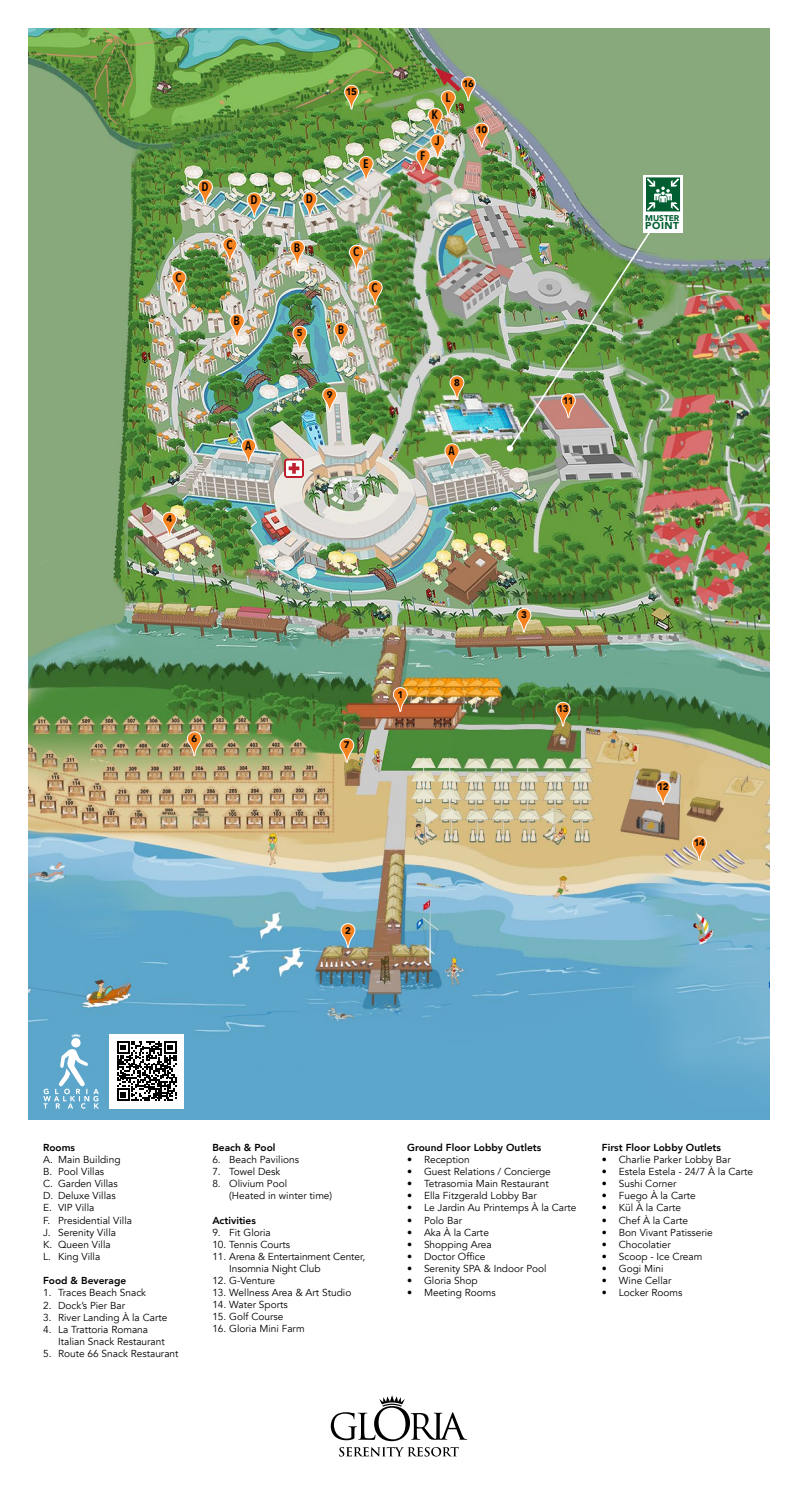
<style>
.page{position:relative;width:798px;height:1492px;background:#fff}
.page>*{position:absolute;margin:0;border:0;box-sizing:border-box;transform-origin:0 0}
.t1{font:600 12.38px "Avenir Next Condensed";color:#000}
.t2{font:10.12px/12.1px "Avenir";color:#000}
.t3{font:800 10.12px "Avenir";color:#000}
.t4{font:900 10px "Avenir";letter-spacing:.05em;color:#005e30}
.t5{font:900 9.75px "Avenir";letter-spacing:-.055em;color:#000}
.t6{font:900 8.38px "Avenir";letter-spacing:-.01em;color:#005e30}
</style>
<div class="page">
<img style="left:28px;top:28px;width:741px;height:1092px">
<svg style="left:339px;top:1447px;width:119px;height:9px"></svg>
<svg style="left:330px;top:1395px;width:137px;height:46px"></svg>
<svg style="left:391px;top:686px;width:16px;height:34px"></svg>
<svg style="left:554px;top:700px;width:16px;height:35px"></svg>
<svg style="left:690px;top:834px;width:16px;height:35px"></svg>
<svg style="left:343px;top:83px;width:16px;height:35px"></svg>
<svg style="left:186px;top:730px;width:16px;height:34px"></svg>
<svg style="left:338px;top:737px;width:16px;height:34px"></svg>
<svg style="left:339px;top:922px;width:16px;height:34px"></svg>
<svg style="left:515px;top:606px;width:16px;height:35px"></svg>
<svg style="left:321px;top:386px;width:16px;height:35px"></svg>
<svg style="left:448px;top:374px;width:16px;height:34px"></svg>
<svg style="left:654px;top:779px;width:16px;height:34px"></svg>
<svg style="left:161px;top:510px;width:16px;height:35px"></svg>
<svg style="left:291px;top:324px;width:16px;height:35px"></svg>
<img style="left:507px;top:223px;width:149px;height:227px">
<div style="left:506px;top:445px;width:7px;height:6px;background:#fff;border-radius:50%"></div>
<div style="left:643px;top:175px;width:39px;height:58px;background:#fff"></div>
<svg style="left:646px;top:177px;width:33px;height:34px"></svg>
<svg style="left:283px;top:458px;width:21px;height:21px"></svg>
<svg style="left:239px;top:437px;width:17px;height:38px"></svg>
<svg style="left:443px;top:442px;width:16px;height:38px"></svg>
<svg style="left:288px;top:238px;width:17px;height:38px"></svg>
<svg style="left:228px;top:312px;width:17px;height:38px"></svg>
<svg style="left:245px;top:191px;width:17px;height:38px"></svg>
<svg style="left:196px;top:178px;width:17px;height:38px"></svg>
<svg style="left:301px;top:190px;width:16px;height:38px"></svg>
<svg style="left:170px;top:269px;width:16px;height:38px"></svg>
<svg style="left:221px;top:236px;width:16px;height:38px"></svg>
<img style="left:332px;top:243px;width:50px;height:115px">
<svg style="left:357px;top:154px;width:16px;height:38px"></svg>
<svg style="left:43px;top:1033px;width:56px;height:76px;background:#79b5d4"></svg>
<div style="left:110px;top:1034px;width:74px;height:74px;background:#fff"></div>
<svg style="left:117px;top:1041px;width:59px;height:60px"></svg>
<img style="left:414px;top:68px;width:75px;height:117px">
<p class="t1" style="left:175px;top:267px;width:8px">C</p>
<p class="t1" style="left:201px;top:176px;width:9px">D</p>
<p class="t1" style="left:226px;top:234px;width:8px">C</p>
<p class="t1" style="left:250px;top:189px;width:9px">D</p>
<p class="t1" style="left:233px;top:310px;width:8px">B</p>
<p class="t5" style="left:166px;top:510px;width:7px">4</p>
<p class="t1" style="left:245px;top:435px;width:8px">A</p>
<p class="t5" style="left:191px;top:730px;width:7px">6</p>
<p class="t5" style="left:346px;top:83px;width:12px">15</p>
<p class="t1" style="left:306px;top:188px;width:9px">D</p>
<p class="t1" style="left:293px;top:237px;width:8px">B</p>
<p class="t5" style="left:297px;top:324px;width:7px">5</p>
<p class="t1" style="left:363px;top:153px;width:7px">E</p>
<p class="t1" style="left:353px;top:241px;width:8px">C</p>
<p class="t1" style="left:371px;top:277px;width:8px">C</p>
<p class="t1" style="left:337px;top:319px;width:8px">B</p>
<p class="t5" style="left:326px;top:386px;width:7px">9</p>
<p class="t1" style="left:431px;top:104px;width:8px">K</p>
<p class="t1" style="left:445px;top:87px;width:6px">L</p>
<p class="t1" style="left:420px;top:145px;width:7px">F</p>
<p class="t1" style="left:434px;top:130px;width:7px">J</p>
<p class="t5" style="left:462px;top:75px;width:12px">16</p>
<p class="t5" style="left:476px;top:121px;width:13px">10</p>
<p class="t5" style="left:454px;top:374px;width:7px">8</p>
<p class="t1" style="left:448px;top:440px;width:8px">A</p>
<p class="t5" style="left:562px;top:392px;width:12px">11</p>
<p class="t5" style="left:344px;top:737px;width:7px">7</p>
<p class="t5" style="left:397px;top:686px;width:7px">1</p>
<p class="t5" style="left:521px;top:606px;width:7px">3</p>
<p class="t5" style="left:557px;top:700px;width:12px">13</p>
<p class="t5" style="left:345px;top:922px;width:7px">2</p>
<p class="t6" style="left:645px;top:211px;width:36px">MUSTER</p>
<p class="t4" style="left:645px;top:217px;width:35px">POINT</p>
<p class="t5" style="left:657px;top:779px;width:12px">12</p>
<p class="t5" style="left:693px;top:835px;width:12px">14</p>
<p class="t3" style="left:43px;top:1139px;width:34px">Rooms</p>
<p class="t2" style="left:43px;top:1153px;width:90px">A. Main Building<br>B. Pool Villas<br>C. Garden Villas<br>D. Deluxe Villas<br>E. VIP Villa<br>F. Presidential Villa<br>J. Serenity Villa<br>K. Queen Villa<br>L. King Villa</p>
<p class="t3" style="left:43px;top:1273px;width:85px">Food &amp; Beverage</p>
<p class="t2" style="left:43px;top:1287px;width:104px">1. Traces Beach Snack</p>
<p class="t2" style="left:43px;top:1299px;width:83px">2. Dock’s Pier Bar</p>
<p class="t2" style="left:43px;top:1311px;width:126px">3. River Landing À la Carte</p>
<p class="t2" style="left:58px;top:1323px;width:108px;text-indent:-15px">4. La Trattoria Romana<br>Italian Snack Restaurant</p>
<p class="t2" style="left:43px;top:1348px;width:137px">5. Route 66 Snack Restaurant</p>
<p class="t3" style="left:212px;top:1139px;width:65px">Beach &amp; Pool</p>
<p class="t2" style="left:212px;top:1153px;width:88px">6. Beach Pavilions</p>
<p class="t2" style="left:212px;top:1165px;width:70px">7. Towel Desk</p>
<p class="t2" style="left:229px;top:1178px;width:104px;text-indent:-17px">8. Olivium Pool<br>(Heated in winter time)</p>
<p class="t3" style="left:212px;top:1212px;width:45px">Activities</p>
<p class="t2" style="left:212px;top:1226px;width:60px">9. Fit Gloria</p>
<p class="t2" style="left:212px;top:1238px;width:79px">10. Tennis Courts</p>
<p class="t2" style="left:229px;top:1250px;width:137px;text-indent:-17px">11. Arena &amp; Entertainment Center,<br>Insomnia Night Club</p>
<p class="t2" style="left:212px;top:1274px;width:64px">12. G-Venture</p>
<p class="t2" style="left:212px;top:1286px;width:140px">13. Wellness Area &amp; Art Studio</p>
<p class="t2" style="left:212px;top:1299px;width:77px">14. Water Sports</p>
<p class="t2" style="left:212px;top:1311px;width:73px">15. Golf Course</p>
<p class="t2" style="left:212px;top:1323px;width:94px">16. Gloria Mini Farm</p>
<p class="t3" style="left:407px;top:1139px;width:136px">Ground Floor Lobby Outlets</p>
<p class="t2" style="left:407px;top:1153px;width:64px">• Reception</p>
<p class="t2" style="left:407px;top:1165px;width:145px">• Guest Relations / Concierge</p>
<p class="t2" style="left:407px;top:1178px;width:143px">• Tetrasomia Main Restaurant</p>
<p class="t2" style="left:407px;top:1190px;width:131px">• Ella Fitzgerald Lobby Bar</p>
<p class="t2" style="left:407px;top:1202px;width:171px">• Le Jardin Au Printemps À la Carte</p>
<p class="t2" style="left:407px;top:1214px;width:56px">• Polo Bar</p>
<p class="t2" style="left:407px;top:1226px;width:83px">• Aka À la Carte</p>
<p class="t2" style="left:407px;top:1238px;width:86px">• Shopping Area</p>
<p class="t2" style="left:407px;top:1250px;width:80px">• Doctor Office</p>
<p class="t2" style="left:407px;top:1263px;width:141px">• Serenity SPA &amp; Indoor Pool</p>
<p class="t2" style="left:407px;top:1275px;width:72px">• Gloria Shop</p>
<p class="t2" style="left:407px;top:1287px;width:90px">• Meeting Rooms</p>
<p class="t3" style="left:601px;top:1139px;width:121px">First Floor Lobby Outlets</p>
<p class="t2" style="left:601px;top:1153px;width:130px">• Charlie Parker Lobby Bar</p>
<p class="t2" style="left:601px;top:1165px;width:153px">• Estela Estela - 24/7 À la Carte</p>
<p class="t2" style="left:601px;top:1178px;width:76px">• Sushi Corner</p>
<p class="t2" style="left:601px;top:1190px;width:95px">• Fuego À la Carte</p>
<p class="t2" style="left:601px;top:1202px;width:81px">• Kül À la Carte</p>
<p class="t2" style="left:601px;top:1214px;width:88px">• Chef À la Carte</p>
<p class="t2" style="left:601px;top:1226px;width:112px">• Bon Vivant Patisserie</p>
<p class="t2" style="left:601px;top:1238px;width:70px">• Chocolatier</p>
<p class="t2" style="left:601px;top:1250px;width:102px">• Scoop - Ice Cream</p>
<p class="t2" style="left:601px;top:1263px;width:63px">• Gogi Mini</p>
<p class="t2" style="left:601px;top:1275px;width:71px">• Wine Cellar</p>
<p class="t2" style="left:601px;top:1287px;width:82px">• Locker Rooms</p>
</div>
